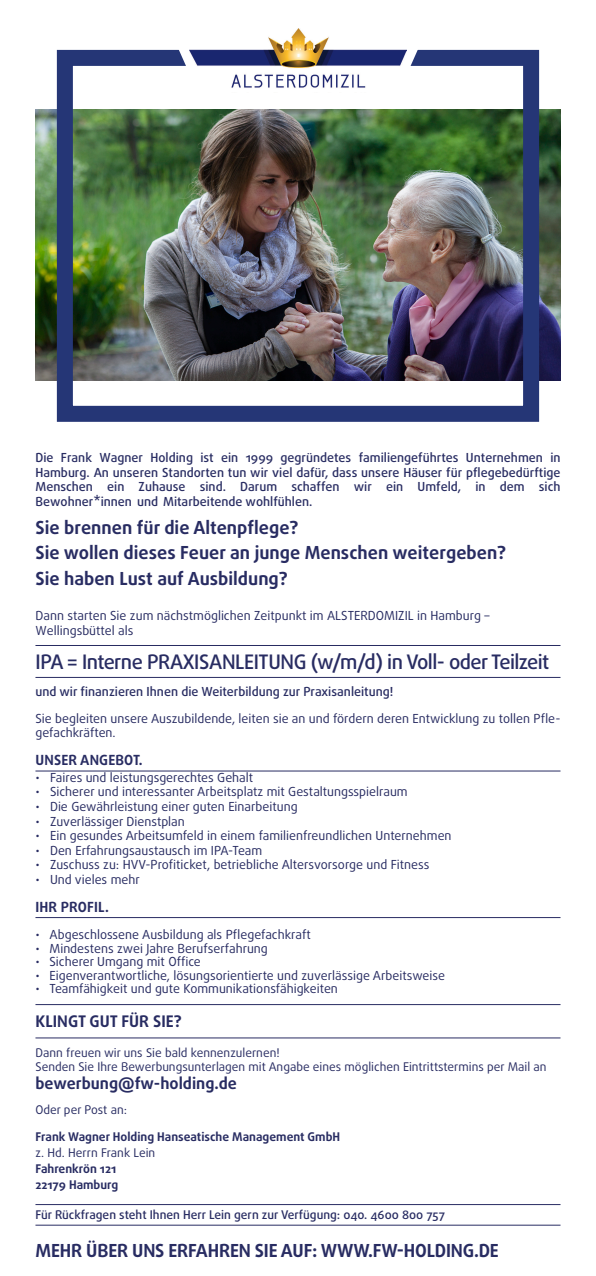
<style>
.page{position:relative;width:596px;height:1276px;background:#fff}
.page>*{position:absolute;margin:0;border:0;box-sizing:border-box;transform-origin:0 0}
.t1{font:500 20px "Daxline OT";letter-spacing:-.03em;color:#282c62}
.t2{font:700 18px/25.2px "Daxline OT";color:#282c62}
.t3{font:700 16px "Daxline OT";color:#282c62}
.t4{font:700 14px "Daxline OT";letter-spacing:.01em;color:#282c62}
.t5{font:12.5px/15px "Daxline OT";color:#282c62}
.t6{font:500 12.5px/14.5px "Daxline OT";color:#282c62;text-align:justify}
.t7{font:12px "Daxline OT";color:#282c62}
.t8{font:700 12px "Daxline OT";color:#282c62}
.t9{font:500 12px "Daxline OT";color:#282c62}
</style>
<div class="page">
<img style="left:35px;top:110px;width:525px;height:271px">
<div style="left:57px;top:50px;width:481px;height:372px;border:16px solid #253676"></div>
<hr style="left:35px;top:645px;width:525px;height:1px;background:#282c62">
<hr style="left:35px;top:677px;width:525px;height:1px;background:#282c62">
<hr style="left:35px;top:770px;width:525px;height:1px;background:#282c62">
<hr style="left:35px;top:917px;width:525px;height:1px;background:#282c62">
<hr style="left:35px;top:1004px;width:525px;height:1px;background:#282c62">
<hr style="left:35px;top:1037px;width:525px;height:1px;background:#282c62">
<hr style="left:35px;top:1204px;width:525px;height:1px;background:#282c62">
<hr style="left:35px;top:1224px;width:525px;height:1px;background:#282c62">
<svg style="left:168px;top:49px;width:21px;height:18px"></svg>
<svg style="left:406px;top:49px;width:22px;height:18px"></svg>
<img style="left:189px;top:28px;width:217px;height:60px">
<p class="t6" style="left:35px;top:450px;width:526px">Die Frank Wagner Holding ist ein 1999 gegründetes familiengeführtes Unternehmen in Hamburg. An unseren Standorten tun wir viel dafür, dass unsere Häuser für pflegebedürftige Menschen ein Zuhause sind. Darum schaffen wir ein Umfeld, in dem sich Bewohner*innen und Mitarbeitende wohlfühlen.</p>
<p class="t2" style="left:35px;top:515px;width:472px">Sie brennen für die Altenpflege?<br>Sie wollen dieses Feuer an junge Menschen weitergeben?<br>Sie haben Lust auf Ausbildung?</p>
<p class="t5" style="left:35px;top:607px;width:455px">Dann starten Sie zum nächstmöglichen Zeitpunkt im ALSTERDOMIZIL in Hamburg –<br>Wellingsbüttel als</p>
<p class="t1" style="left:36px;top:648px;width:515px">IPA = Interne PRAXISANLEITUNG (w/m/d) in Voll- oder Teilzeit</p>
<p class="t6" style="left:35px;top:685px;width:359px">und wir finanzieren Ihnen die Weiterbildung zur Praxisanleitung!</p>
<p class="t5" style="left:35px;top:712px;width:526px;line-height:13.5px">Sie begleiten unsere Auszubildende, leiten sie an und fördern deren Entwicklung zu tollen Pfle&shy;gefachkräften.</p>
<p class="t4" style="left:36px;top:750px;width:109px">UNSER ANGEBOT.</p>
<p class="t5" style="left:35px;top:770px;width:219px">• Faires und leistungsgerechtes Gehalt</p>
<p class="t5" style="left:35px;top:784px;width:373px">• Sicherer und interessanter Arbeitsplatz mit Gestaltungsspielraum</p>
<p class="t5" style="left:35px;top:799px;width:263px">• Die Gewährleistung einer guten Einarbeitung</p>
<p class="t5" style="left:35px;top:813px;width:151px">• Zuverlässiger Dienstplan</p>
<p class="t5" style="left:35px;top:828px;width:417px">• Ein gesundes Arbeitsumfeld in einem familienfreundlichen Unternehmen</p>
<p class="t5" style="left:35px;top:842px;width:228px">• Den Erfahrungsaustausch im IPA-Team</p>
<p class="t5" style="left:35px;top:857px;width:395px">• Zuschuss zu: HVV-Profiticket, betriebliche Altersvorsorge und Fitness</p>
<p class="t5" style="left:35px;top:871px;width:106px">• Und vieles mehr</p>
<p class="t4" style="left:36px;top:897px;width:75px">IHR PROFIL.</p>
<p class="t5" style="left:35px;top:927px;width:276px">• Abgeschlossene Ausbildung als Pflegefachkraft</p>
<p class="t5" style="left:35px;top:940px;width:234px">• Mindestens zwei Jahre Berufserfahrung</p>
<p class="t5" style="left:35px;top:954px;width:167px">• Sicherer Umgang mit Office</p>
<p class="t5" style="left:35px;top:967px;width:411px">• Eigenverantwortliche, lösungsorientierte und zuverlässige Arbeitsweise</p>
<p class="t5" style="left:35px;top:981px;width:304px">• Teamfähigkeit und gute Kommunikationsfähigkeiten</p>
<p class="t3" style="left:36px;top:1010px;width:148px">KLINGT GUT FÜR SIE?</p>
<p class="t7" style="left:35px;top:1044px;width:245px">Dann freuen wir uns Sie bald kennenzulernen!</p>
<p class="t7" style="left:35px;top:1058px;width:512px">Senden Sie Ihre Bewerbungsunterlagen mit Angabe eines möglichen Eintrittstermins per Mail an</p>
<p class="t3" style="left:35px;top:1072px;width:203px">bewerbung@fw-holding.de</p>
<p class="t7" style="left:35px;top:1101px;width:93px">Oder per Post an:</p>
<p class="t8" style="left:35px;top:1128px;width:306px">Frank Wagner Holding Hanseatische Management GmbH</p>
<p class="t7" style="left:35px;top:1144px;width:121px">z. Hd. Herrn Frank Lein</p>
<p class="t8" style="left:35px;top:1160px;width:82px">Fahrenkrön 121</p>
<p class="t8" style="left:35px;top:1176px;width:84px">22179 Hamburg</p>
<p class="t9" style="left:35px;top:1206px;width:411px">Für Rückfragen steht Ihnen Herr Lein gern zur Verfügung: 040. 4600 800 757</p>
<p class="t2" style="left:36px;top:1238px;width:464px">MEHR ÜBER UNS ERFAHREN SIE AUF: WWW.FW-HOLDING.DE</p>
</div>
